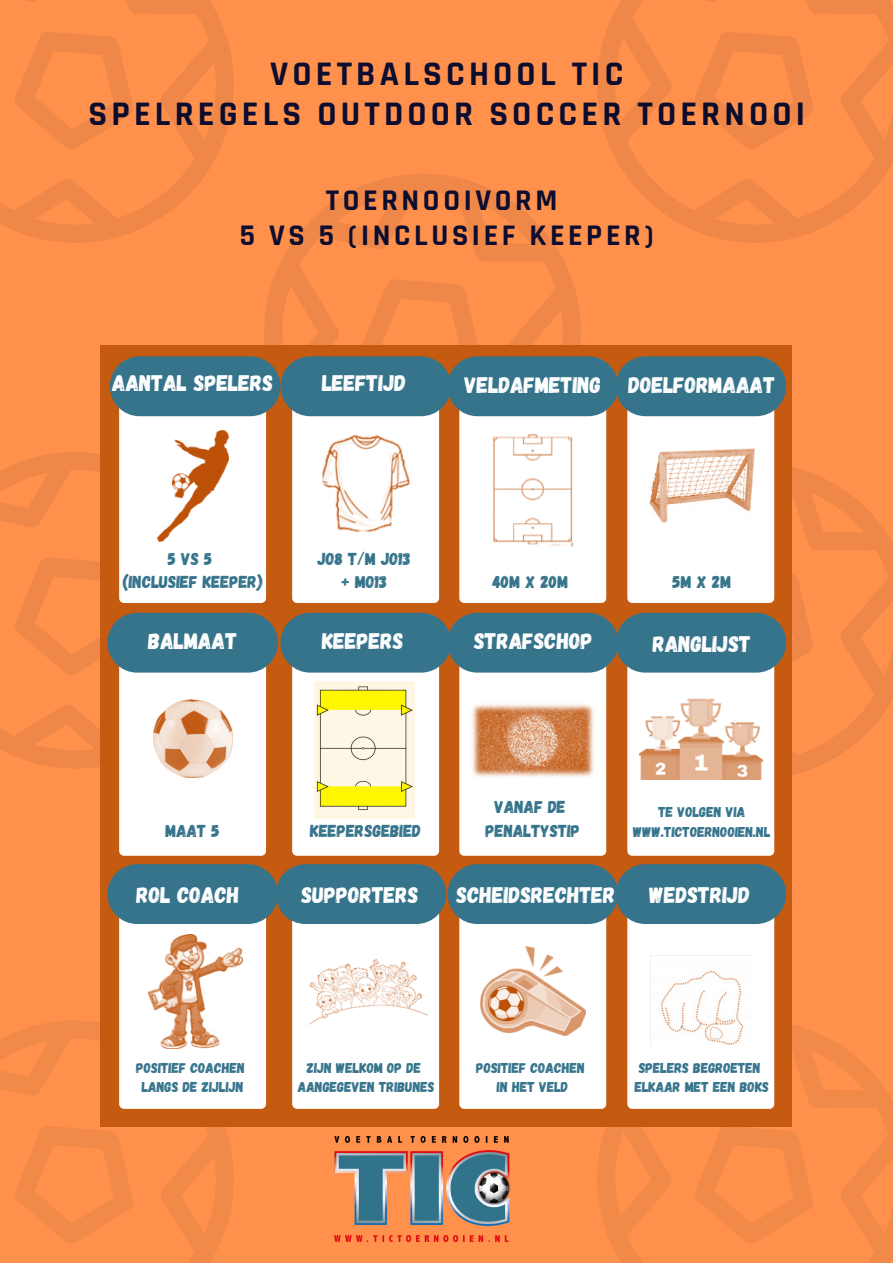
<style>
.page{position:relative;width:893px;height:1263px;background:#ff914d}
.page>*{position:absolute;margin:0;border:0;box-sizing:border-box;transform-origin:0 0}
.t1{font:700 34.8px "Rajdhani";letter-spacing:.12em;color:#0c0d2f}
.t2{font:700 30.3px "Rajdhani";letter-spacing:.12em;color:#0c0d2f}
.t3{font:22.5px "Gagalin";color:#fff}
.t4{font:17.25px "Gagalin";color:#36748c}
.t5{font:14.25px "Gagalin";color:#36748c}
</style>
<div class="page">
<svg style="left:252px;top:174px;width:341px;height:172px"></svg>
<svg style="left:357px;top:277px;width:129px;height:69px"></svg>
<svg style="left:792px;top:467px;width:101px;height:308px"></svg>
<svg style="left:792px;top:566px;width:27px;height:125px"></svg>
<svg style="left:0;top:440px;width:101px;height:340px"></svg>
<svg style="left:11px;top:555px;width:90px;height:125px"></svg>
<svg style="left:0;top:0;width:234px;height:243px"></svg>
<svg style="left:11px;top:29px;width:128px;height:125px"></svg>
<svg style="left:585px;top:0;width:308px;height:255px"></svg>
<svg style="left:690px;top:29px;width:129px;height:125px"></svg>
<svg style="left:585px;top:1025px;width:308px;height:238px"></svg>
<svg style="left:690px;top:1124px;width:129px;height:124px"></svg>
<svg style="left:0;top:1008px;width:246px;height:255px"></svg>
<svg style="left:11px;top:1124px;width:128px;height:124px"></svg>
<img style="left:334px;top:1136px;width:177px;height:105px">
<div style="left:101px;top:346px;width:691px;height:780px;background:#c55a11"></div>
<div style="left:119px;top:368px;width:147px;height:235px;background:#fff;border-radius:5px"></div>
<div style="left:292px;top:368px;width:147px;height:235px;background:#fff;border-radius:5px"></div>
<div style="left:459px;top:368px;width:147px;height:235px;background:#fff;border-radius:5px"></div>
<div style="left:627px;top:368px;width:147px;height:235px;background:#fff;border-radius:5px"></div>
<div style="left:119px;top:621px;width:147px;height:235px;background:#fff;border-radius:5px"></div>
<div style="left:292px;top:621px;width:147px;height:235px;background:#fff;border-radius:5px"></div>
<div style="left:459px;top:621px;width:147px;height:235px;background:#fff;border-radius:5px"></div>
<div style="left:627px;top:621px;width:147px;height:235px;background:#fff;border-radius:5px"></div>
<div style="left:119px;top:874px;width:147px;height:235px;background:#fff;border-radius:5px"></div>
<div style="left:292px;top:874px;width:147px;height:235px;background:#fff;border-radius:5px"></div>
<div style="left:459px;top:874px;width:147px;height:235px;background:#fff;border-radius:5px"></div>
<div style="left:627px;top:874px;width:147px;height:235px;background:#fff;border-radius:5px"></div>
<div style="left:110px;top:356px;width:170px;height:60px;background:#36748c;border-radius:30px"></div>
<div style="left:280px;top:356px;width:171px;height:60px;background:#36748c;border-radius:30px"></div>
<div style="left:447px;top:356px;width:171px;height:60px;background:#36748c;border-radius:30px"></div>
<div style="left:615px;top:356px;width:171px;height:60px;background:#36748c;border-radius:30px"></div>
<div style="left:107px;top:613px;width:171px;height:60px;background:#36748c;border-radius:30px"></div>
<div style="left:280px;top:613px;width:171px;height:60px;background:#36748c;border-radius:30px"></div>
<div style="left:447px;top:613px;width:171px;height:60px;background:#36748c;border-radius:30px"></div>
<div style="left:615px;top:613px;width:171px;height:60px;background:#36748c;border-radius:30px"></div>
<div style="left:107px;top:864px;width:171px;height:60px;background:#36748c;border-radius:30px"></div>
<div style="left:276px;top:864px;width:170px;height:60px;background:#36748c;border-radius:30px"></div>
<div style="left:447px;top:864px;width:171px;height:60px;background:#36748c;border-radius:30px"></div>
<div style="left:615px;top:864px;width:171px;height:60px;background:#36748c;border-radius:30px"></div>
<img style="left:157px;top:430px;width:71px;height:111px">
<img style="left:320px;top:416px;width:91px;height:117px">
<img style="left:493px;top:433px;width:81px;height:114px">
<img style="left:649px;top:448px;width:106px;height:75px">
<img style="left:153px;top:699px;width:79px;height:79px">
<img style="left:472px;top:704px;width:122px;height:73px">
<img style="left:639px;top:693px;width:123px;height:87px">
<img style="left:148px;top:934px;width:94px;height:115px">
<img style="left:308px;top:959px;width:120px;height:66px">
<img style="left:480px;top:947px;width:105px;height:89px">
<img style="left:650px;top:955px;width:103px;height:90px">
<img style="left:314px;top:682px;width:100px;height:136px">
<p class="t1" style="left:270px;top:52px;width:355px">VOETBALSCHOOL TIC</p>
<p class="t1" style="left:88px;top:92px;width:718px">SPELREGELS OUTDOOR SOCCER TOERNOOI</p>
<p class="t2" style="left:326px;top:182px;width:233px">TOERNOOIVORM</p>
<p class="t2" style="left:240px;top:217px;width:415px">5 VS 5 (INCLUSIEF KEEPER)</p>
<p class="t3" style="left:112px;top:368px;width:162px">AANTAL SPELERS</p>
<p class="t3" style="left:322px;top:368px;width:86px">LEEFTIJD</p>
<p class="t3" style="left:464px;top:371px;width:138px">VELDAFMETING</p>
<p class="t3" style="left:628px;top:371px;width:148px">DOELFORMAAAT</p>
<p class="t4" style="left:168px;top:547px;width:46px">5VS5</p>
<p class="t4" style="left:123px;top:571px;width:142px">(INCLUSIEF KEEPER)</p>
<p class="t4" style="left:317px;top:547px;width:95px">JO8 T/M JO13</p>
<p class="t4" style="left:341px;top:571px;width:48px">+ MO13</p>
<p class="t4" style="left:492px;top:571px;width:77px">40M X 20M</p>
<p class="t4" style="left:672px;top:571px;width:60px">5M X 2M</p>
<p class="t3" style="left:148px;top:626px;width:90px">BALMAAT</p>
<p class="t3" style="left:322px;top:626px;width:83px">KEEPERS</p>
<p class="t3" style="left:474px;top:626px;width:120px">STRAFSCHOP</p>
<p class="t3" style="left:653px;top:629px;width:100px">RANGLIJST</p>
<p class="t4" style="left:166px;top:819px;width:56px">MAAT 5</p>
<p class="t4" style="left:310px;top:819px;width:112px">KEEPERSGEBIED</p>
<p class="t4" style="left:494px;top:796px;width:73px">VANAF DE</p>
<p class="t4" style="left:485px;top:819px;width:96px">PENALTYSTIP</p>
<p class="t5" style="left:658px;top:803px;width:88px">TE VOLGEN VIA</p>
<p class="t5" style="left:633px;top:823px;width:139px">WWW.TICTOERNOOIEN.NL</p>
<p class="t3" style="left:137px;top:880px;width:104px">ROL COACH</p>
<p class="t3" style="left:301px;top:880px;width:118px">SUPPORTERS</p>
<p class="t3" style="left:456px;top:880px;width:160px">SCHEIDSRECHTER</p>
<p class="t3" style="left:649px;top:880px;width:102px">WEDSTRIJD</p>
<p class="t5" style="left:136px;top:1058px;width:110px">POSITIEF COACHEN</p>
<p class="t5" style="left:142px;top:1078px;width:103px">LANGS DE ZIJLIJN</p>
<p class="t5" style="left:307px;top:1058px;width:116px">ZIJN WELKOM OP DE</p>
<p class="t5" style="left:298px;top:1078px;width:138px">AANGEGEVEN TRIBUNES</p>
<p class="t5" style="left:476px;top:1058px;width:110px">POSITIEF COACHEN</p>
<p class="t5" style="left:497px;top:1078px;width:73px">IN HET VELD</p>
<p class="t5" style="left:639px;top:1058px;width:123px">SPELERS BEGROETEN</p>
<p class="t5" style="left:634px;top:1078px;width:136px">ELKAAR MET EEN BOKS</p>
</div>
